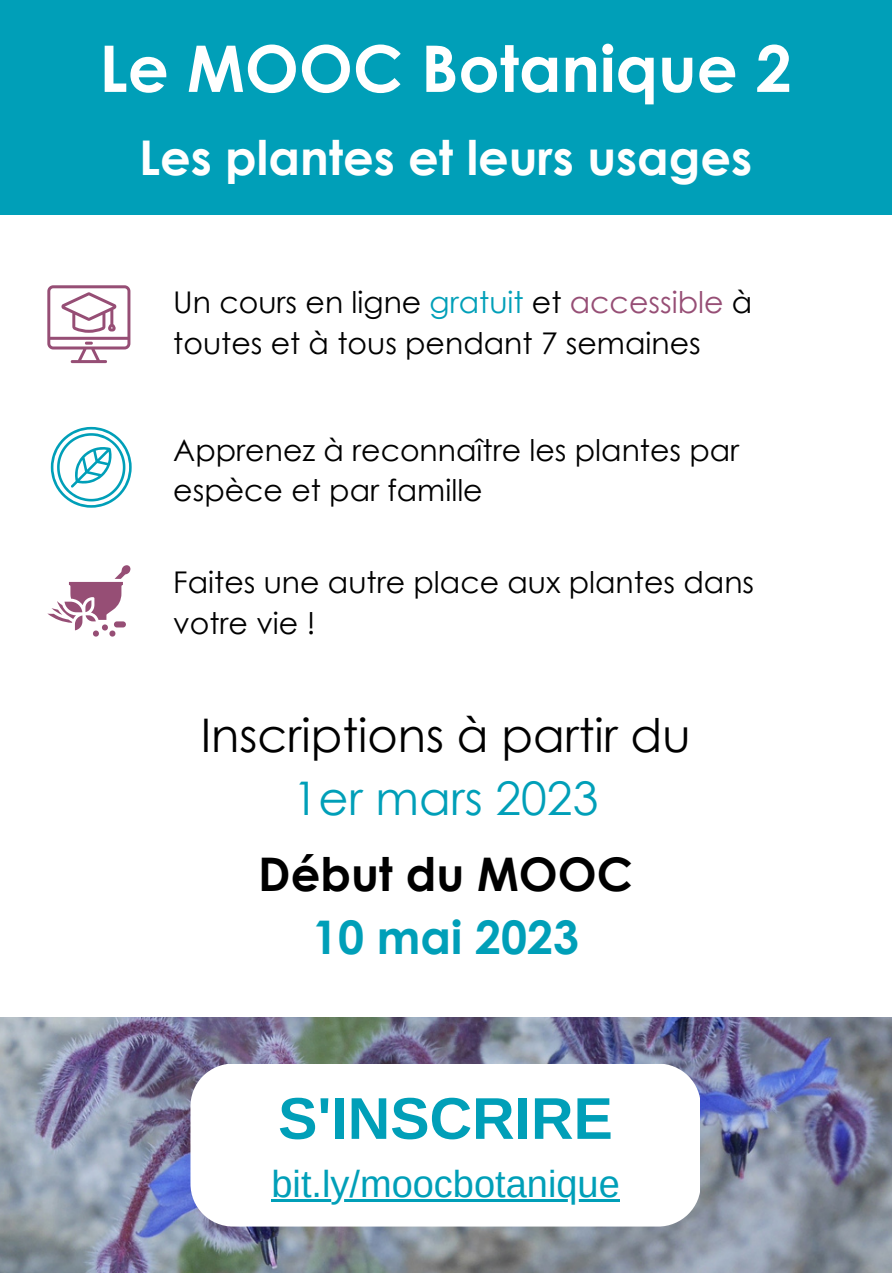
<style>
.page{position:relative;width:892px;height:1276px;background:#fff}
.page>*{position:absolute;margin:0;border:0;box-sizing:border-box;transform-origin:0 0}
.t1{font:700 64.2px "Century Gothic";color:#fff}
.t2{font:700 58.8px "Arimo";color:#009fb8}
.t3{font:700 48px "Century Gothic";color:#fff}
.t4{font:46.5px "Century Gothic";color:#000}
.t5{font:46.5px "Century Gothic";color:#009fb8}
.t6{font:700 46.5px "Century Gothic";color:#000}
.t7{font:700 46.5px "Century Gothic";color:#009fb8}
.t8{font:38.1px "Arimo";color:#009fb8}
.t9{font:30px/40.5px "Century Gothic";color:#000}
.s1{color:#009fb8}
.s2{color:#964e75}
</style>
<div class="page">
<div style="left:0;top:0;width:891px;height:215px;background:#009fb8"></div>
<svg style="left:47px;top:285px;width:83px;height:78px"></svg>
<svg style="left:51px;top:427px;width:81px;height:81px"></svg>
<svg style="left:47px;top:565px;width:83px;height:71px"></svg>
<img style="left:0;top:1017px;width:891px;height:256px">
<svg style="left:190px;top:1063px;width:510px;height:163px"></svg>
<hr style="left:271px;top:1199px;width:348px;height:2px;background:#009fb8">
<h1 class="t1" style="left:99px;top:27px;width:693px">Le MOOC Botanique 2</h1>
<h3 class="t3" style="left:139px;top:127px;width:614px">Les plantes et leurs usages</h3>
<p class="t9" style="left:173px;top:281px;width:580px">Un cours en ligne <span class="s1">gratuit</span> et <span class="s2">accessible</span> à toutes et à tous pendant 7 semaines</p>
<p class="t9" style="left:173px;top:428px;width:567px">Apprenez à reconnaître les plantes par espèce et par famille</p>
<p class="t9" style="left:173px;top:561px;width:582px">Faites une autre place aux plantes dans votre vie !</p>
<h3 class="t4" style="left:201px;top:705px;width:491px">Inscriptions à partir du</h3>
<h3 class="t5" style="left:293px;top:768px;width:307px">1er mars 2023</h3>
<h3 class="t6" style="left:258px;top:844px;width:376px">Début du MOOC</h3>
<h3 class="t7" style="left:312px;top:907px;width:269px">10 mai 2023</h3>
<h2 class="t2" style="left:278px;top:1085px;width:336px">S'INSCRIRE</h2>
<p class="t8" style="left:271px;top:1163px;width:350px">bit.ly/moocbotanique</p>
</div>
